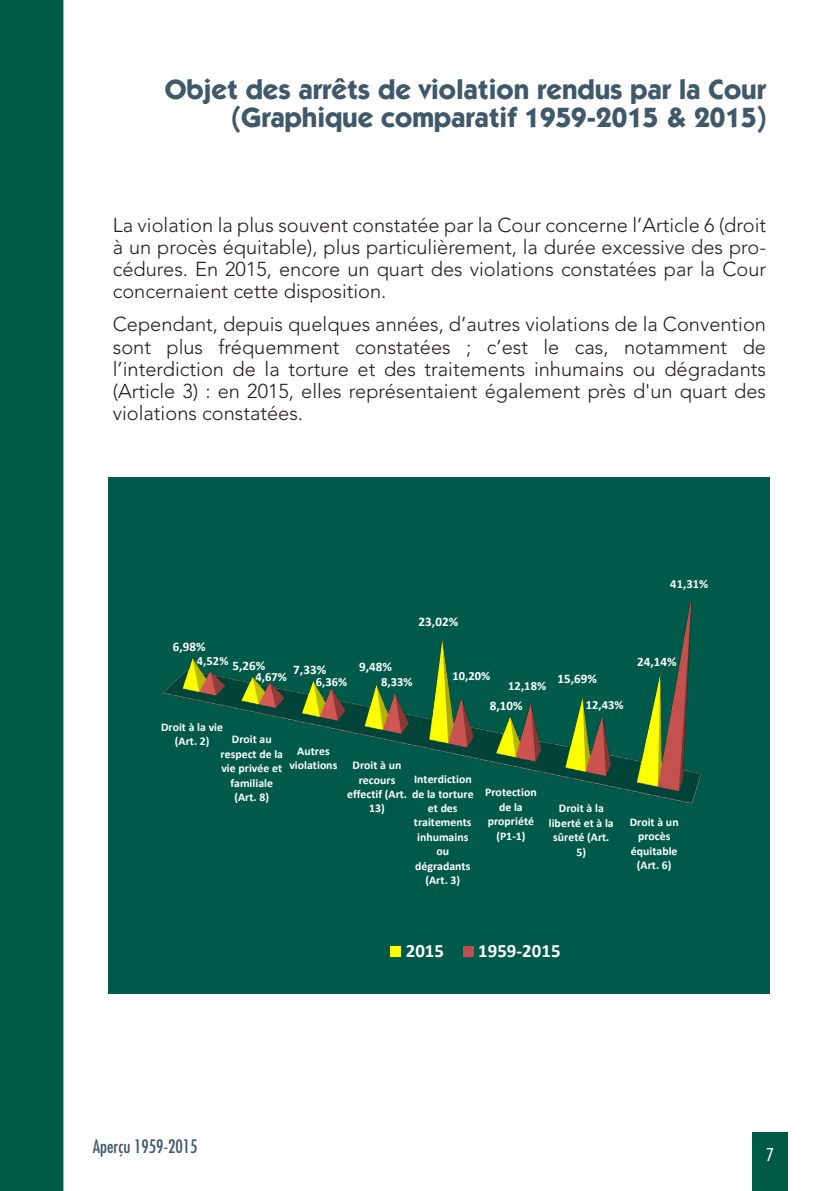
<style>
.page{position:relative;width:840px;height:1191px;background:#fff}
.page>*{position:absolute;margin:0;border:0;box-sizing:border-box;transform-origin:0 0}
.Titre{font:700 28px "ITC Kabel Std";color:#3f596b}
.Texte{font:300 20px/22px "Avenir LT Std";color:#231f20;text-align:justify}
.t1{font:condensed 20px "Myriad Pro";color:#fff}
.t2{font:700 18.8px "Calibri";letter-spacing:.005em;color:#fff}
.t3{font:condensed 18px "Futura Std";color:#3f596b}
.t4{font:700 13px "Calibri";letter-spacing:.005em;color:#fff}
.t5{font:700 12.4px "Calibri";letter-spacing:.005em;color:#fff}
.t6{font:700 11.8px/14.4px "Calibri";letter-spacing:.005em;color:#fff;text-align:center}
</style>
<div class="page">
<div style="left:751px;top:1131px;width:36px;height:60px;background:#005a48"></div>
<div style="left:0;top:0;width:63px;height:1191px;background:#005a48"></div>
<div style="left:109px;top:477px;width:660px;height:516px;background:#005a4a"></div>
<img style="left:162px;top:596px;width:540px;height:208px">
<div style="left:390px;top:946px;width:11px;height:10px;background:#ff0"></div>
<div style="left:463px;top:946px;width:10px;height:10px;background:#c0504d"></div>
<p class="Titre" style="left:165px;top:72px;width:602px">Objet des arrêts de violation rendus par la Cour</p>
<p class="Titre" style="left:232px;top:100px;width:535px">(Graphique comparatif 1959-2015 &amp; 2015)</p>
<p class="Texte" style="left:113px;top:214px;width:654px">La violation la plus souvent constatée par la Cour concerne l’Article 6 (droit à un procès équitable), plus particulièrement, la durée excessive des pro&shy;cédures. En 2015, encore un quart des violations constatées par la Cour concernaient cette disposition.</p>
<p class="Texte" style="left:113px;top:314px;width:654px">Cependant, depuis quelques années, d’autres violations de la Convention sont plus fréquemment constatées ; c’est le cas, notamment de l’interdiction de la torture et des traitements inhumains ou dégradants (Article 3) : en 2015, elles représentaient également près d'un quart des violations constatées.</p>
<p class="t4" style="left:173px;top:639px;width:34px">6,98%</p>
<p class="t4" style="left:418px;top:614px;width:41px">23,02%</p>
<p class="t5" style="left:670px;top:576px;width:39px">41,31%</p>
<p class="t5" style="left:197px;top:652px;width:33px">4,52%</p>
<p class="t4" style="left:636px;top:653px;width:41px">24,14%</p>
<p class="t5" style="left:255px;top:668px;width:33px">4,67%</p>
<p class="t4" style="left:232px;top:657px;width:34px">5,26%</p>
<p class="t4" style="left:293px;top:661px;width:34px">7,33%</p>
<p class="t4" style="left:359px;top:658px;width:34px">9,48%</p>
<p class="t5" style="left:452px;top:668px;width:39px">10,20%</p>
<p class="t4" style="left:557px;top:670px;width:41px">15,69%</p>
<p class="t5" style="left:315px;top:674px;width:33px">6,36%</p>
<p class="t5" style="left:381px;top:674px;width:33px">8,33%</p>
<p class="t5" style="left:508px;top:678px;width:39px">12,18%</p>
<p class="t6" style="left:161px;top:719px;width:63px">Droit à la vie (Art. 2)</p>
<p class="t6" style="left:220px;top:732px;width:64px">Droit au respect de la vie privée et familiale (Art. 8)</p>
<p class="t6" style="left:289px;top:743px;width:49px">Autres violations</p>
<p class="t6" style="left:352px;top:758px;width:50px">Droit à un</p>
<p class="t6" style="left:358px;top:772px;width:38px">recours</p>
<p class="t6" style="left:347px;top:787px;width:128px">effectif (Art. de la torture</p>
<p class="t6" style="left:369px;top:801px;width:17px">13)</p>
<p class="t6" style="left:414px;top:772px;width:59px">Interdiction</p>
<p class="t6" style="left:413px;top:800px;width:59px">et des traitements inhumains ou dégradants (Art. 3)</p>
<p class="t4" style="left:489px;top:697px;width:34px">8,10%</p>
<p class="t6" style="left:485px;top:785px;width:53px">Protection de la propriété (P1-1)</p>
<p class="t5" style="left:585px;top:697px;width:39px">12,43%</p>
<p class="t6" style="left:548px;top:801px;width:66px">Droit à la liberté et à la sûreté (Art.<br>5)</p>
<p class="t6" style="left:629px;top:815px;width:50px">Droit à un procès équitable (Art. 6)</p>
<p class="t2" style="left:405px;top:938px;width:40px">2015</p>
<p class="t2" style="left:478px;top:938px;width:84px">1959-2015</p>
<p class="t3" style="left:93px;top:1135px;width:106px">Aperçu 1959-2015</p>
<p class="t1" style="left:765px;top:1142px;width:9px">7</p>
</div>
